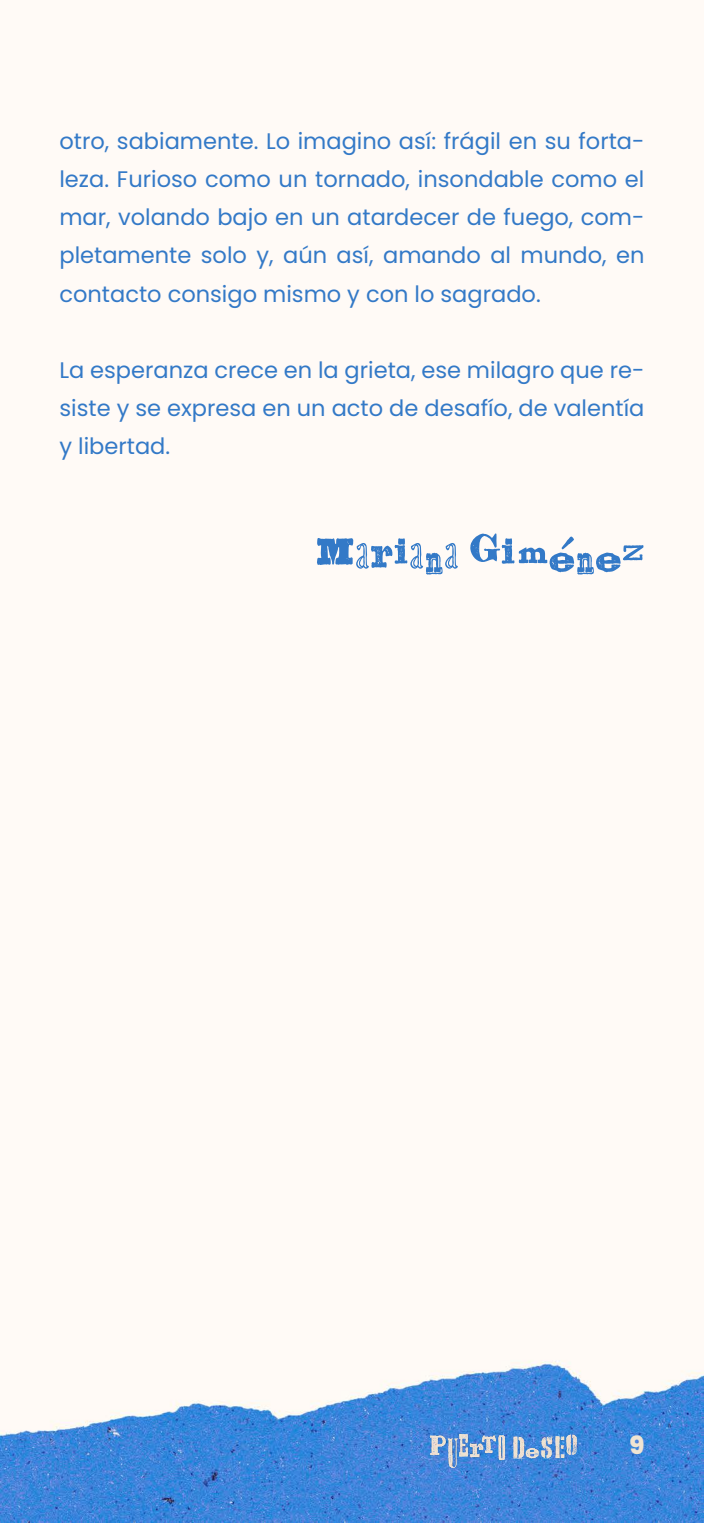
<style>
.page{position:relative;width:704px;height:1523px;background:#fff}
.page>*{position:absolute;margin:0;border:0;box-sizing:border-box;transform-origin:0 0}
.t1{font:56.25px "Alta California";color:#3379c7}
.t2{font:800 25px "Poppins";color:#f0e4d2}
.t3{font:22.5px/38.1px "Poppins";color:#3379c7;text-align:justify}
</style>
<div class="page">
<img style="left:0;top:1360px;width:703px;height:162px">
<img style="left:420px;top:1432px;width:166px;height:36px">
<p class="t3" style="left:59px;top:122px;width:586px">otro, sabiamente. Lo imagino así: frágil en su forta&shy;leza. Furioso como un tornado, insondable como el mar, volando bajo en un atardecer de fuego, com&shy;pletamente solo y, aún así, amando al mundo, en contacto consigo mismo y con lo sagrado.</p>
<p class="t3" style="left:59px;top:351px;width:586px">La esperanza crece en la grieta, ese milagro que re&shy;siste y se expresa en un acto de desafío, de valentía y libertad.</p>
<h1 class="t1" style="left:315px;top:516px;width:330px">Mariana Giménez</h1>
<p class="t2" style="left:629px;top:1430px;width:16px">9</p>
</div>
